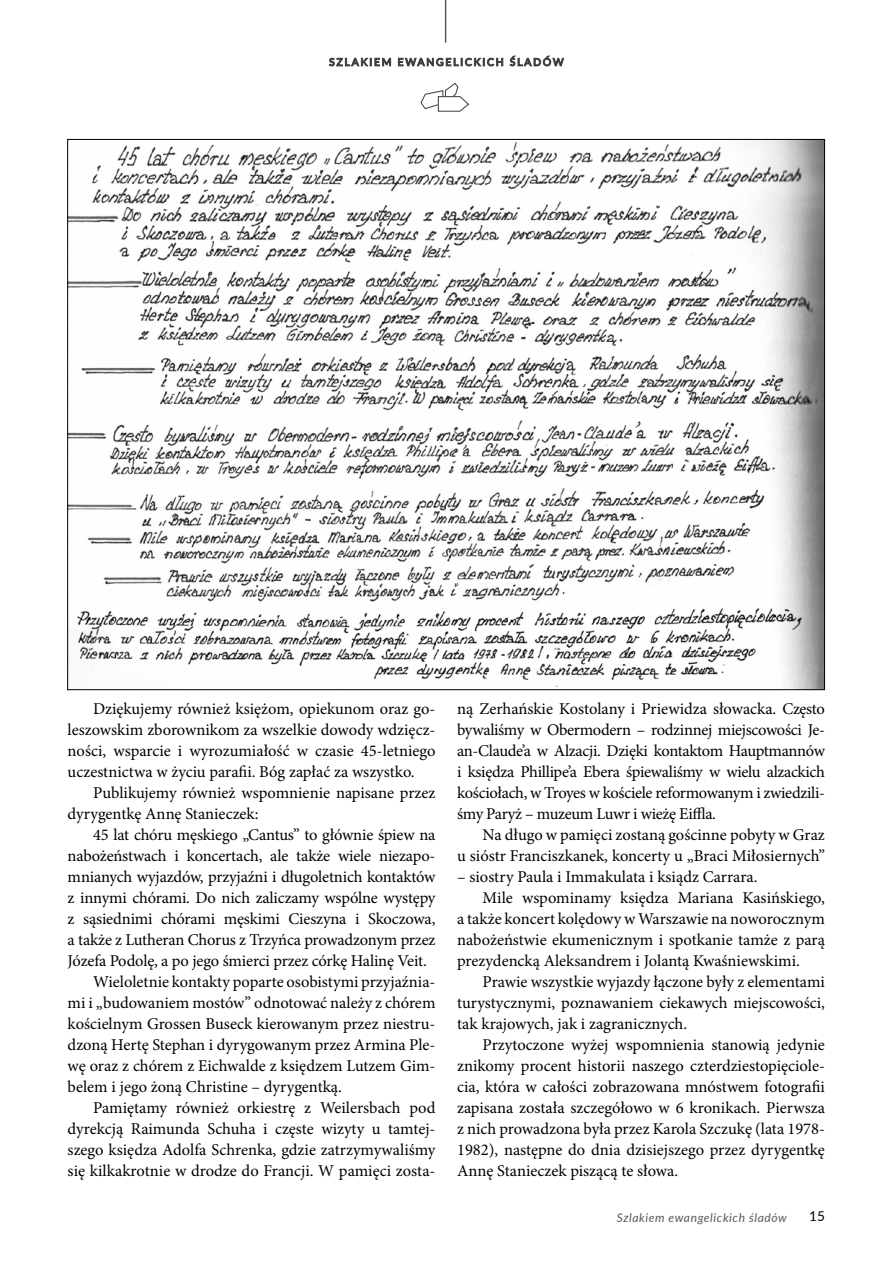
<style>
.page{position:relative;width:893px;height:1263px;background:#fff}
.page>*{position:absolute;margin:0;border:0;box-sizing:border-box;transform-origin:0 0}
.t1{font:16.5px/21px "Minion Pro";color:#000;text-align:justify}
.t2{font:13.5px "Lato";color:#000}
.t3{font:italic 12px "Lato";letter-spacing:.05em;color:#58585a}
</style>
<div class="page">
<hr style="left:445px;top:0;width:1px;height:43px;background:#58585a">
<svg style="left:420px;top:82px;width:49px;height:30px"></svg>
<svg style="left:328px;top:55px;width:237px;height:12px"></svg>
<img style="left:69px;top:141px;width:754px;height:547px">
<p class="t1" style="left:68px;top:698px;width:369px;text-indent:26px">Dziękujemy również księżom, opiekunom oraz go&shy;leszowskim zborownikom za wszelkie dowody wdzięcz&shy;ności, wsparcie i wyrozumiałość w czasie 45-letniego uczestnictwa w życiu parafii. Bóg zapłać za wszystko.</p>
<p class="t1" style="left:68px;top:782px;width:369px;text-indent:26px">Publikujemy również wspomnienie napisane przez dyrygentkę Annę Stanieczek:</p>
<p class="t1" style="left:93px;top:824px;width:344px">45 lat chóru męskiego „Cantus” to głównie śpiew na</p>
<p class="t1" style="left:68px;top:845px;width:369px">nabożeństwach i koncertach, ale także wiele niezapo-</p>
<p class="t1" style="left:68px;top:866px;width:369px">mnianych wyjazdów, przyjaźni i długoletnich kontaktów</p>
<p class="t1" style="left:68px;top:887px;width:369px">z innymi chórami. Do nich zaliczamy wspólne występy</p>
<p class="t1" style="left:68px;top:908px;width:369px">z sąsiednimi chórami męskimi Cieszyna i Skoczowa,</p>
<p class="t1" style="left:68px;top:929px;width:369px">a także z Lutheran Chorus z Trzyńca prowadzonym przez</p>
<p class="t1" style="left:68px;top:950px;width:361px">Józefa Podolę, a po jego śmierci przez córkę Halinę Veit.</p>
<p class="t1" style="left:93px;top:971px;width:344px">Wieloletnie kontakty poparte osobistymi przyjaźnia-</p>
<p class="t1" style="left:68px;top:992px;width:369px">mi i „budowaniem mostów” odnotować należy z chórem</p>
<p class="t1" style="left:68px;top:1013px;width:369px">kościelnym Grossen Buseck kierowanym przez niestru-</p>
<p class="t1" style="left:68px;top:1034px;width:369px">dzoną Hertę Stephan i dyrygowanym przez Armina Ple-</p>
<p class="t1" style="left:68px;top:1055px;width:369px">wę oraz z chórem z Eichwalde z księdzem Lutzem Gim-</p>
<p class="t1" style="left:68px;top:1076px;width:276px">belem i jego żoną Christine – dyrygentką.</p>
<p class="t1" style="left:93px;top:1097px;width:344px">Pamiętamy również orkiestrę z Weilersbach pod</p>
<p class="t1" style="left:68px;top:1118px;width:369px">dyrekcją Raimunda Schuha i częste wizyty u tamtej-</p>
<p class="t1" style="left:68px;top:1139px;width:369px">szego księdza Adolfa Schrenka, gdzie zatrzymywaliśmy</p>
<p class="t1" style="left:68px;top:1160px;width:369px">się kilkakrotnie w drodze do Francji. W pamięci zosta-</p>
<p class="t1" style="left:457px;top:698px;width:369px">ną Zerhańskie Kostolany i Priewidza słowacka. Często bywaliśmy w Obermodern – rodzinnej miejscowości Je&shy;an-Claude’a w Alzacji. Dzięki kontaktom Hauptmannów i księdza Phillipe’a Ebera śpiewaliśmy w wielu alzackich kościołach, w Troyes w kościele reformowanym i zwiedzili&shy;śmy Paryż – muzeum Luwr i wieżę Eiffla.</p>
<p class="t1" style="left:457px;top:824px;width:369px;text-align:right">Na długo w pamięci zostaną gościnne pobyty w Graz<br>u sióstr Franciszkanek, koncerty u „Braci Miłosiernych”</p>
<p class="t1" style="left:457px;top:866px;width:302px">– siostry Paula i Immakulata i ksiądz Carrara.</p>
<p class="t1" style="left:483px;top:887px;width:344px">Mile wspominamy księdza Mariana Kasińskiego,</p>
<p class="t1" style="left:457px;top:908px;width:369px">a także koncert kolędowy w Warszawie na noworocznym</p>
<p class="t1" style="left:457px;top:929px;width:369px">nabożeństwie ekumenicznym i spotkanie tamże z parą</p>
<p class="t1" style="left:457px;top:950px;width:344px">prezydencką Aleksandrem i Jolantą Kwaśniewskimi.</p>
<p class="t1" style="left:483px;top:971px;width:344px">Prawie wszystkie wyjazdy łączone były z elementami</p>
<p class="t1" style="left:457px;top:992px;width:369px">turystycznymi, poznawaniem ciekawych miejscowości,</p>
<p class="t1" style="left:457px;top:1013px;width:231px">tak krajowych, jak i zagranicznych.</p>
<p class="t1" style="left:483px;top:1034px;width:344px">Przytoczone wyżej wspomnienia stanowią jedynie</p>
<p class="t1" style="left:457px;top:1055px;width:369px">znikomy procent historii naszego czterdziestopięciole-</p>
<p class="t1" style="left:457px;top:1076px;width:369px">cia, która w całości zobrazowana mnóstwem fotografii</p>
<p class="t1" style="left:457px;top:1097px;width:369px">zapisana została szczegółowo w 6 kronikach. Pierwsza</p>
<p class="t1" style="left:457px;top:1118px;width:369px">z nich prowadzona była przez Karola Szczukę (lata 1978-</p>
<p class="t1" style="left:457px;top:1139px;width:369px">1982), następne do dnia dzisiejszego przez dyrygentkę</p>
<p class="t1" style="left:457px;top:1160px;width:223px">Annę Stanieczek piszącą te słowa.</p>
<p class="t3" style="left:617px;top:1209px;width:172px">Szlakiem ewangelickich śladów</p>
<p class="t2" style="left:809px;top:1206px;width:17px">15</p>
</div>
